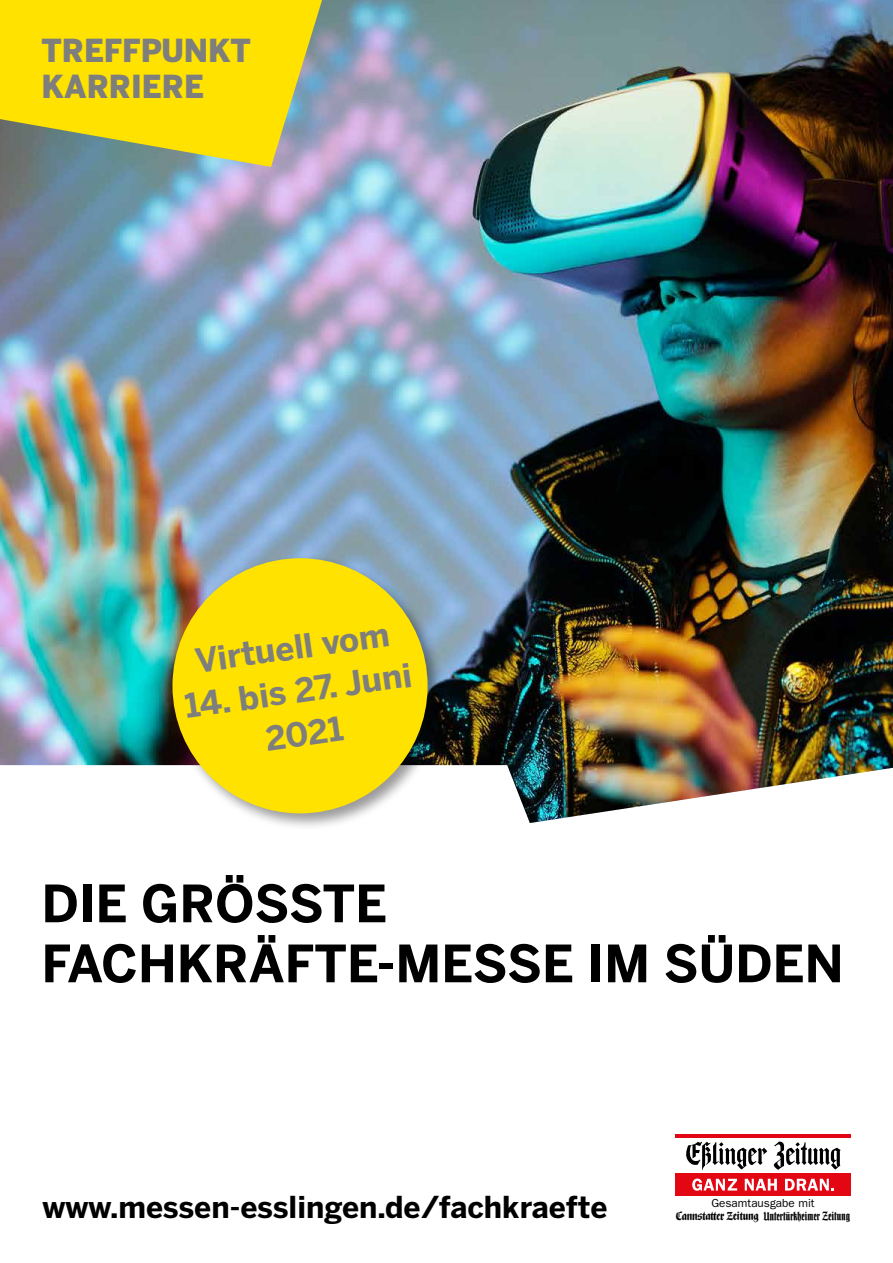
<style>
.page{position:relative;width:893px;height:1263px;background:#fff}
.page>*{position:absolute;margin:0;border:0;box-sizing:border-box;transform-origin:0 0}
.t1{font:700 51px/60px "Benton Sans";color:#000}
.t2{font:700 33px/43.5px "Benton Sans";color:#7e7e7d;text-align:center}
.t3{font:900 31.5px/36px "Benton Sans";color:#7e7e7d}
.t4{font:700 30px "Benton Sans";color:#000}
.t5{font:11.7px "Franklin Gothic LT";color:#000}
.t6{font:10.8px "Pi Essl Zei";color:#000}
</style>
<div class="page">
<img style="left:0;top:0;width:893px;height:823px">
<svg style="left:686px;top:1142px;width:81px;height:28px"></svg>
<svg style="left:773px;top:1141px;width:68px;height:29px"></svg>
<div style="left:676px;top:1173px;width:174px;height:23px;background:#e30613"></div>
<svg style="left:692px;top:1178px;width:45px;height:13px"></svg>
<svg style="left:745px;top:1179px;width:32px;height:11px"></svg>
<svg style="left:785px;top:1179px;width:49px;height:11px"></svg>
<hr style="left:676px;top:1134px;width:174px;height:3px;background:#e30613">
<svg style="left:0;top:0;width:414px;height:167px;background:#d4c743"></svg>
<div style="left:169px;top:555px;width:276px;height:276px;background:#000;opacity:.4"></div>
<div style="left:172px;top:558px;width:256px;height:255px;background:#ffe200;border-radius:50%"></div>
<p class="t3" style="left:41px;top:32px;width:211px">TREFFPUNKT<br>KARRIERE</p>
<p class="t2" style="left:192px;top:639px;width:197px;rotate:-8deg">Virtuell vom</p>
<p class="t2" style="left:182px;top:684px;width:230px;rotate:-8deg">14. bis 27. Juni<br>2021</p>
<h1 class="t1" style="left:41px;top:873px;width:804px">DIE GRÖSSTE<br>FACHKRÄFTE-MESSE IM SÜDEN</h1>
<p class="t4" style="left:43px;top:1189px;width:567px">www.messen-esslingen.de/fachkraefte</p>
<p class="t5" style="left:711px;top:1196px;width:105px">Gesamtausgabe mit</p>
<p class="t6" style="left:676px;top:1209px;width:175px">34 56</p>
</div>
